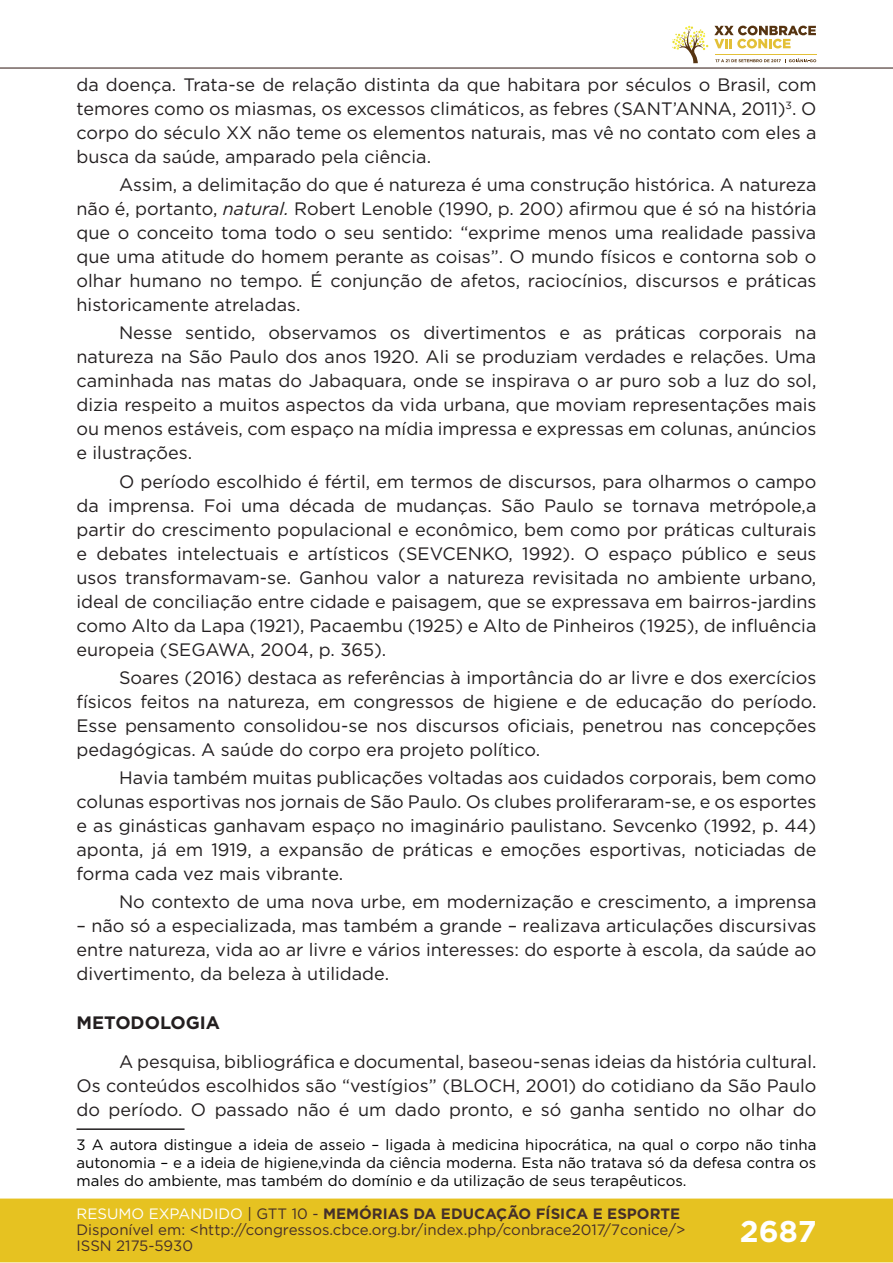
<style>
.page{position:relative;width:893px;height:1263px;background:#fff}
.page>*{position:absolute;margin:0;border:0;box-sizing:border-box;transform-origin:0 0}
.t1{font:700 30px "Gotham";color:#fff}
.t2{font:18px/24px "Gotham";color:#231f20;text-align:justify}
.t3{font:700 18px "Gotham";color:#231f20}
.t4{font:15px/18px "Gotham";color:#000001;text-align:justify}
.t5{font:15px/16px "Gotham";color:#462f2a}
.s1{font-style:italic}
.s2{color:#fff}
.s3{color:#442f2a}
.s4{font-weight:700;color:#442f2a}
</style>
<div class="page">
<div style="left:0;top:1198px;width:893px;height:64px;background:#e6c221;border:2px solid #e6c221"></div>
<hr style="left:0;top:67px;width:893px;height:2px;background:#442f2a">
<svg style="left:672px;top:26px;width:144px;height:37px"></svg>
<hr style="left:0;top:0;width:1px;height:150px;background:#fff">
<hr style="left:77px;top:1128px;width:108px;height:2px;background:#231f20">
<p class="t2" style="left:77px;top:72px;width:741px">da doença. Trata-se de relação distinta da que habitara por séculos o Brasil, com temores como os miasmas, os excessos climáticos, as febres (SANT’ANNA, 2011)<sup>3</sup>. O corpo do século XX não teme os elementos naturais, mas vê no contato com eles a busca da saúde, amparado pela ciência.</p>
<p class="t2" style="left:77px;top:172px;width:741px;text-indent:43px">Assim, a delimitação do que é natureza é uma construção histórica. A natureza não é, portanto, <span class="s1">natural.</span> Robert Lenoble (1990, p. 200) afirmou que é só na história que o conceito toma todo o seu sentido: “exprime menos uma realidade passiva que uma atitude do homem perante as coisas”. O mundo físicos e contorna sob o olhar humano no tempo. É conjunção de afetos, raciocínios, discursos e práticas historicamente atreladas.</p>
<p class="t2" style="left:77px;top:321px;width:741px;text-indent:43px">Nesse sentido, observamos os divertimentos e as práticas corporais na natureza na São Paulo dos anos 1920. Ali se produziam verdades e relações. Uma caminhada nas matas do Jabaquara, onde se inspirava o ar puro sob a luz do sol, dizia respeito a muitos aspectos da vida urbana, que moviam representações mais ou menos estáveis, com espaço na mídia impressa e expressas em colunas, anúncios e ilustrações.</p>
<p class="t2" style="left:77px;top:469px;width:741px;text-indent:43px">O período escolhido é fértil, em termos de discursos, para olharmos o campo da imprensa. Foi uma década de mudanças. São Paulo se tornava metrópole,a partir do crescimento populacional e econômico, bem como por práticas culturais e debates intelectuais e artísticos (SEVCENKO, 1992). O espaço público e seus usos transformavam-se. Ganhou valor a natureza revisitada no ambiente urbano, ideal de conciliação entre cidade e paisagem, que se expressava em bairros-jardins como Alto da Lapa (1921), Pacaembu (1925) e Alto de Pinheiros (1925), de influência europeia (SEGAWA, 2004, p. 365).</p>
<p class="t2" style="left:77px;top:665px;width:741px;text-indent:43px">Soares (2016) destaca as referências à importância do ar livre e dos exercícios físicos feitos na natureza, em congressos de higiene e de educação do período.<br>Esse pensamento consolidou-se nos discursos oficiais, penetrou nas concepções pedagógicas. A saúde do corpo era projeto político.</p>
<p class="t2" style="left:77px;top:765px;width:741px;text-indent:43px">Havia também muitas publicações voltadas aos cuidados corporais, bem como colunas esportivas nos jornais de São Paulo. Os clubes proliferaram-se, e os esportes e as ginásticas ganhavam espaço no imaginário paulistano. Sevcenko (1992, p. 44) aponta, já em 1919, a expansão de práticas e emoções esportivas, noticiadas de forma cada vez mais vibrante.</p>
<p class="t2" style="left:119px;top:890px;width:699px">No contexto de uma nova urbe, em modernização e crescimento, a imprensa</p>
<p class="t2" style="left:77px;top:914px;width:741px">– não só a especializada, mas também a grande – realizava articulações discursivas entre natureza, vida ao ar livre e vários interesses: do esporte à escola, da saúde ao divertimento, da beleza à utilidade.</p>
<p class="t3" style="left:77px;top:1010px;width:145px">METODOLOGIA</p>
<p class="t2" style="left:77px;top:1049px;width:741px;text-indent:43px">A pesquisa, bibliográfica e documental, baseou-senas ideias da história cultural.<br>Os conteúdos escolhidos são “vestígios” (BLOCH, 2001) do cotidiano da São Paulo do período. O passado não é um dado pronto, e só ganha sentido no olhar do</p>
<p class="t4" style="left:77px;top:1136px;width:741px">3 A autora distingue a ideia de asseio – ligada à medicina hipocrática, na qual o corpo não tinha autonomia – e a ideia de higiene,vinda da ciência moderna. Esta não tratava só da defesa contra os males do ambiente, mas também do domínio e da utilização de seus terapêuticos.</p>
<p class="t5" style="left:77px;top:1205px;width:610px"><span class="s2">RESUMO EXPANDIDO</span> <span class="s3">| GTT 10 -</span> <span class="s4">MEMÓRIAS DA EDUCAÇÃO FÍSICA E ESPORTE<br></span>Disponível em: &lt;http://congressos.cbce.org.br/index.php/conbrace2017/7conice/&gt;<br>ISSN 2175-5930</p>
<h1 class="t1" style="left:740px;top:1212px;width:78px">2687</h1>
</div>
